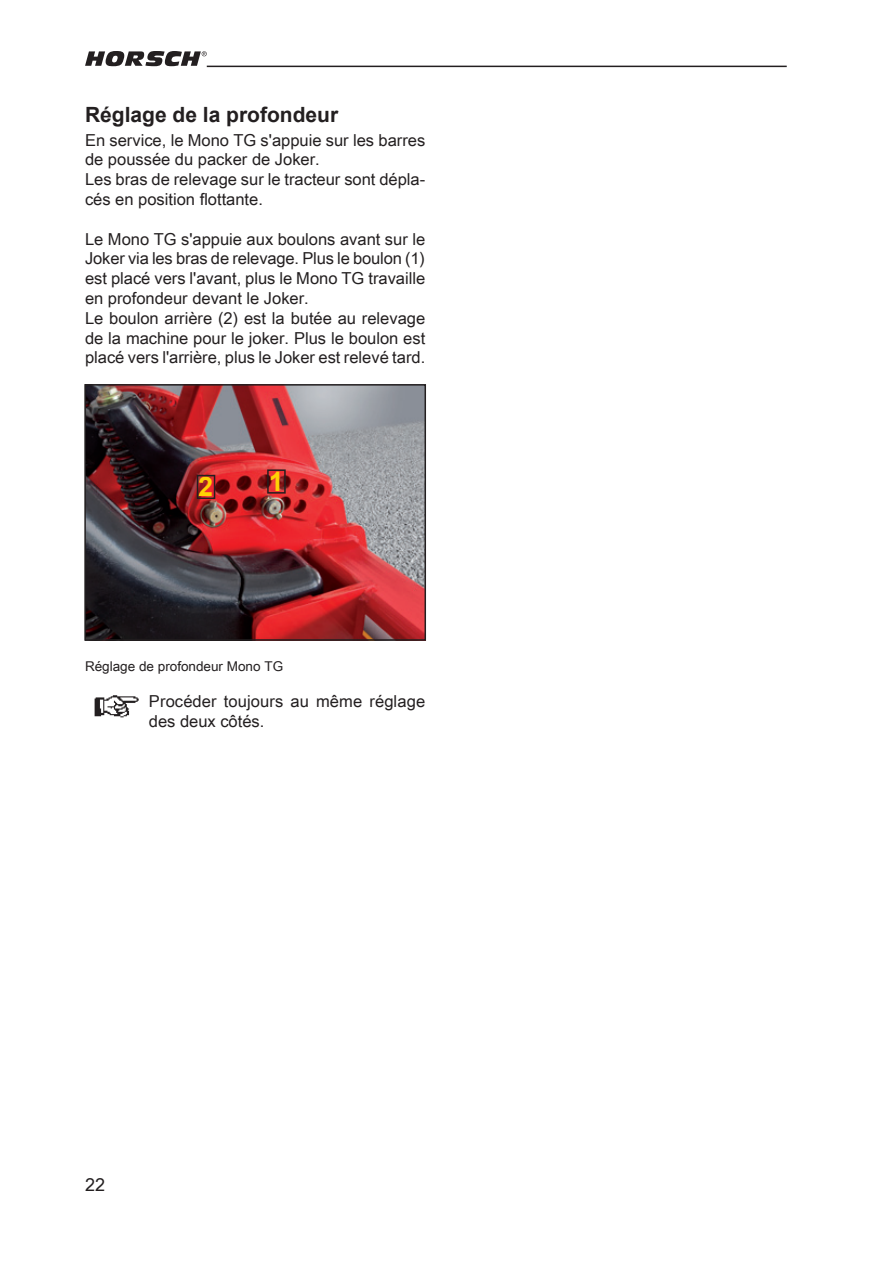
<style>
.page{position:relative;width:893px;height:1263px;background:#fff}
.page>*{position:absolute;margin:0;border:0;box-sizing:border-box;transform-origin:0 0}
.t1{font:700 27px "Arial";color:#fed304}
.t2{font:700 21px "Arial";color:#231f20}
.t3{font:18px "Arial Unicode MS";color:#231f20}
.t4{font:16.5px/19.8px "Arial Unicode MS";color:#231f20}
.t5{font:13.5px "Arial Unicode MS";color:#231f20}
</style>
<div class="page">
<hr style="left:207px;top:66px;width:580px;height:1px;background:#231f20">
<svg style="left:85px;top:51px;width:122px;height:15px"></svg>
<img style="left:94px;top:695px;width:45px;height:23px">
<img style="left:87px;top:387px;width:336px;height:251px">
<div style="left:84px;top:384px;width:342px;height:257px;border:2px solid #231f20"></div>
<div style="left:267px;top:469px;width:19px;height:25px;border:2px solid #231f20"></div>
<div style="left:197px;top:475px;width:18px;height:24px;border:2px solid #231f20"></div>
<p class="t2" style="left:85px;top:100px;width:255px">Réglage de la profondeur</p>
<p class="t4" style="left:85px;top:130px;width:342px">En service, le Mono TG s'appuie sur les barres de poussée du packer de Joker.<br>Les bras de relevage sur le tracteur sont dépla&shy;cés en position flottante.</p>
<p class="t4" style="left:85px;top:229px;width:342px">Le Mono TG s'appuie aux boulons avant sur le Joker via les bras de relevage. Plus le boulon (1) est placé vers l'avant, plus le Mono TG travaille en profondeur devant le Joker.<br>Le boulon arrière (2) est la butée au relevage de la machine pour le joker. Plus le boulon est placé vers l'arrière, plus le Joker est relevé tard.</p>
<h1 class="t1" style="left:198px;top:468px;width:17px">2</h1>
<h1 class="t1" style="left:269px;top:463px;width:17px">1</h1>
<p class="t5" style="left:85px;top:657px;width:200px">Réglage de profondeur Mono TG</p>
<p class="t4" style="left:149px;top:691px;width:278px">Procéder toujours au même réglage des deux côtés.</p>
<p class="t3" style="left:85px;top:1171px;width:22px">22</p>
</div>
